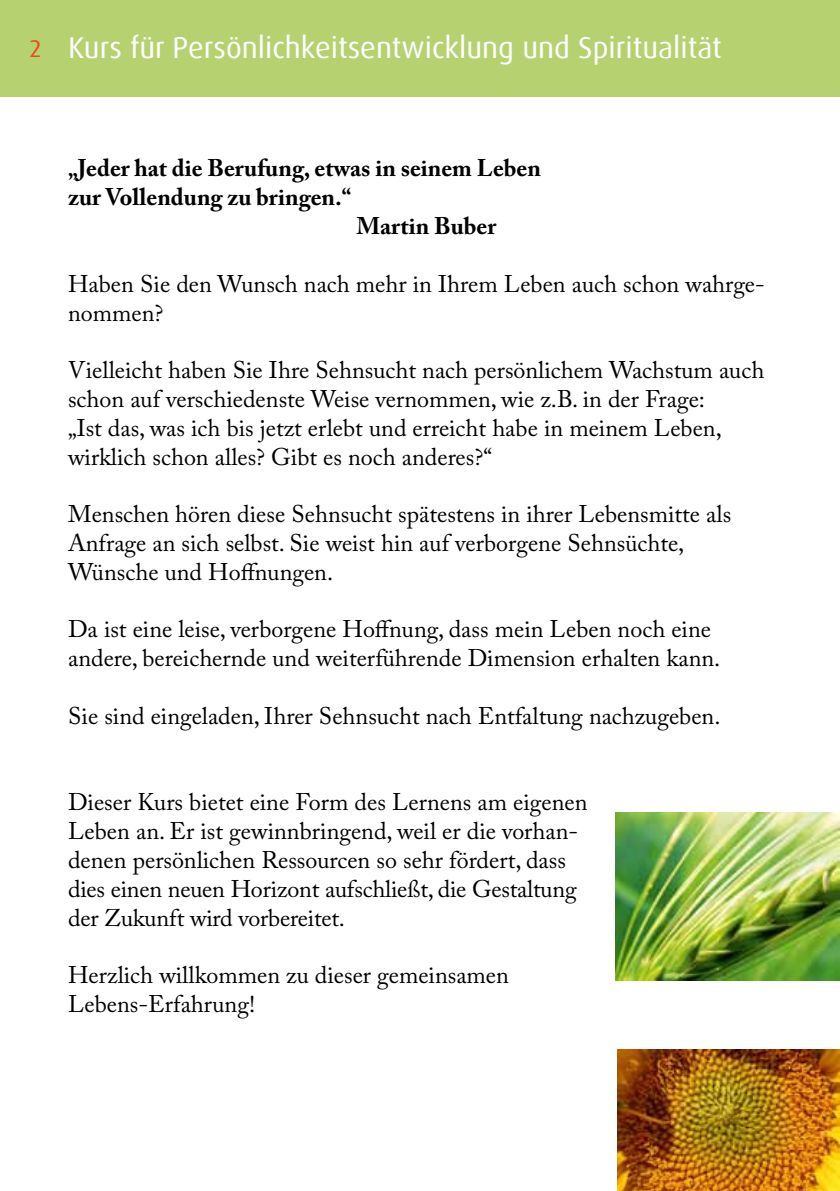
<style>
.page{position:relative;width:840px;height:1191px;background:#fff}
.page>*{position:absolute;margin:0;border:0;box-sizing:border-box;transform-origin:0 0}
.t1{font:30px "Dax";color:#fff}
.t2{font:24px/28.8px "Adobe Caslon Pro";color:#000}
.t3{font:700 24px "Adobe Caslon Pro";color:#000}
.t4{font:24px "Dax";color:#e94c1b}
</style>
<div class="page">
<div style="left:0;top:0;width:839px;height:96px;background:#b6d270"></div>
<img style="left:615px;top:812px;width:224px;height:168px">
<img style="left:617px;top:1049px;width:222px;height:142px">
<hr style="left:839px;top:0;width:1px;height:96px;background:#b6d270">
<p class="t4" style="left:29px;top:35px;width:14px">2</p>
<p class="t1" style="left:68px;top:30px;width:655px">Kurs für Persönlichkeitsentwicklung und Spiritualität</p>
<p class="t3" style="left:68px;top:154px;width:474px">„Jeder hat die Berufung, etwas in seinem Leben</p>
<p class="t3" style="left:68px;top:183px;width:285px">zur Vollendung zu bringen.“</p>
<p class="t3" style="left:356px;top:212px;width:141px">Martin Buber</p>
<p class="t2" style="left:68px;top:269px;width:697px">Haben Sie den Wunsch nach mehr in Ihrem Leben auch schon wahrge&shy;nommen?</p>
<p class="t2" style="left:68px;top:355px;width:697px">Vielleicht haben Sie Ihre Sehnsucht nach persönlichem Wachstum auch schon auf verschiedenste Weise vernommen, wie z.B. in der Frage:<br>„Ist das, was ich bis jetzt erlebt und erreicht habe in meinem Leben, wirklich schon alles? Gibt es noch anderes?“</p>
<p class="t2" style="left:68px;top:499px;width:664px">Menschen hören diese Sehnsucht spätestens in ihrer Lebensmitte als<br>Anfrage an sich selbst. Sie weist hin auf verborgene Sehnsüchte,<br>Wünsche und Hoffnungen.</p>
<p class="t2" style="left:68px;top:615px;width:653px">Da ist eine leise, verborgene Hoffnung, dass mein Leben noch eine andere, bereichernde und weiterführende Dimension erhalten kann.</p>
<p class="t2" style="left:68px;top:701px;width:653px">Sie sind eingeladen, Ihrer Sehnsucht nach Entfaltung nachzugeben.</p>
<p class="t2" style="left:68px;top:787px;width:520px">Dieser Kurs bietet eine Form des Lernens am eigenen Leben an. Er ist gewinnbringend, weil er die vorhan&shy;denen persönlichen Ressourcen so sehr fördert, dass dies einen neuen Horizont aufschließt, die Gestaltung der Zukunft wird vorbereitet.</p>
<p class="t2" style="left:68px;top:960px;width:442px">Herzlich willkommen zu dieser gemeinsamen<br>Lebens-Erfahrung!</p>
</div>
